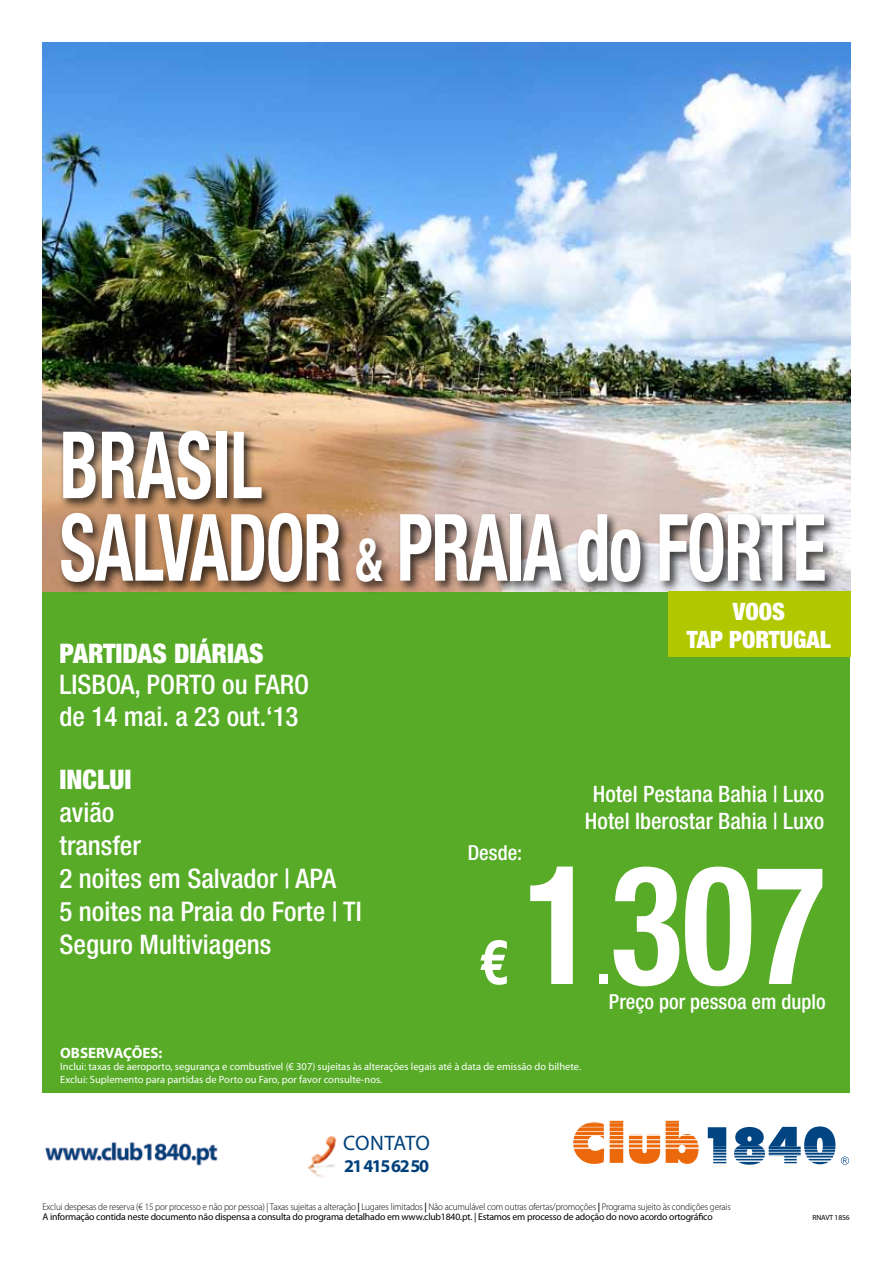
<style>
.page{position:relative;width:893px;height:1263px;background:#fff}
.page>*{position:absolute;margin:0;border:0;box-sizing:border-box;transform-origin:0 0}
.t1{font:700 condensed 165.9px "Helvetica Neue";color:#fff;scale:.9 1}
.t2{font:700 condensed 93px/82.5px "Helvetica Neue";letter-spacing:-.02em;color:#fff;scale:.75 1}
.t3{font:700 condensed 62.25px "Helvetica Neue";color:#fff}
.t4{font:500 condensed 27px/33px "Helvetica Neue";color:#fff}
.t5{font:900 condensed 27px "Helvetica Neue";color:#fff}
.t6{font:900 condensed 24px/28.5px "Helvetica Neue";color:#fff;text-align:center}
.t7{font:500 condensed 22.65px/27.2px "Helvetica Neue";color:#fff;text-align:center}
.t8{font:21px "Myriad Pro";color:#00417b}
.t9{font:500 condensed 20.7px "Helvetica Neue";color:#fff}
.t10{font:700 18px "Myriad Pro";letter-spacing:-.08em;color:#00417b}
.t11{font:700 15px "Myriad Pro";color:#fff}
.t12{font:10.5px/12.6px "Myriad Pro";color:#fff}
.t13{font:300 9.75px/10.5px "Myriad Pro";letter-spacing:-.015em;color:#000;scale:.94 1}
.t14{font:7.5px "Myriad Pro";letter-spacing:-.02em;color:#000}
.s1{font-size:60px}
.s2{font-weight:600}
.s3{font-weight:400}
</style>
<div class="page">
<div style="left:43px;top:43px;width:807px;height:1050px;background:#57ab27"></div>
<img style="left:45px;top:1136px;width:292px;height:42px">
<img style="left:43px;top:43px;width:807px;height:548px">
<div style="left:57px;top:427px;width:780px;height:167px;background:#000;opacity:.75"></div>
<svg style="left:573px;top:1120px;width:277px;height:45px"></svg>
<div style="left:667px;top:591px;width:183px;height:66px;background:#b1c800"></div>
<h2 class="t2" style="left:60px;top:423px;width:1023px">BRASIL<br>SALVADOR <span class="s1">&amp;</span> PRAIA DO FORTE</h2>
<h3 class="t6" style="left:687px;top:596px;width:144px">VOOS<br>TAP PORTUGAL</h3>
<h3 class="t5" style="left:60px;top:637px;width:204px">PARTIDAS DIÁRIAS</h3>
<h3 class="t4" style="left:60px;top:669px;width:251px;line-height:31.5px">Lisboa, porto ou Faro de 14 mai. a 23 out.‘13</h3>
<h3 class="t5" style="left:60px;top:763px;width:72px">INCLUI</h3>
<h3 class="t4" style="left:60px;top:795px;width:294px">avião<br>transfer<br>2 noites em Salvador | APA<br>5 noites na Praia do Forte | TI<br>Seguro Multiviagens</h3>
<h3 class="t9" style="left:468px;top:840px;width:56px">Desde:</h3>
<h3 class="t3" style="left:479px;top:924px;width:31px">€</h3>
<h3 class="t7" style="left:585px;top:780px;width:241px">Hotel Pestana Bahia | Luxo<br>Hotel Iberostar Bahia | Luxo</h3>
<h1 class="t1" style="left:524px;top:824px;width:337px">1307</h1>
<h3 class="t3" style="left:596px;top:924px;width:16px">.</h3>
<h3 class="t9" style="left:609px;top:989px;width:218px">Preço por pessoa em duplo</h3>
<h3 class="t11" style="left:60px;top:1043px;width:104px">OBSERVAÇÕES:</h3>
<p class="t12" style="left:60px;top:1060px;width:522px">Inclui: taxas de aeroporto, segurança e combustível (€ 307) sujeitas às alterações legais até à data de emissão do bilhete.<br>Exclui: Suplemento para partidas de Porto ou Faro, por favor consulte-nos.</p>
<h3 class="t8" style="left:343px;top:1130px;width:40px">contat</h3>
<h3 class="t8" style="left:416px;top:1130px;width:16px">o</h3>
<h3 class="t10" style="left:344px;top:1154px;width:86px">21 415 62 50</h3>
<p class="t13" style="left:43px;top:1201px;width:734px">Exclui despesas de reserva (€ 15 por processo e não por pessoa) | Taxas sujeitas a alteração <span class="s2">|</span> Lugares limitados <span class="s2">|</span> Não acumulável com outras ofertas/promoções <span class="s2">|</span> Programa sujeito às condições gerais<br><span class="s3">A informação contida neste documento não dispensa a consulta do programa detalhado em www.club1840.pt. | Estamos em processo de adoção do novo acordo ortográfico</span></p>
<p class="t14" style="left:813px;top:1213px;width:38px">RNAVT 1856</p>
</div>
